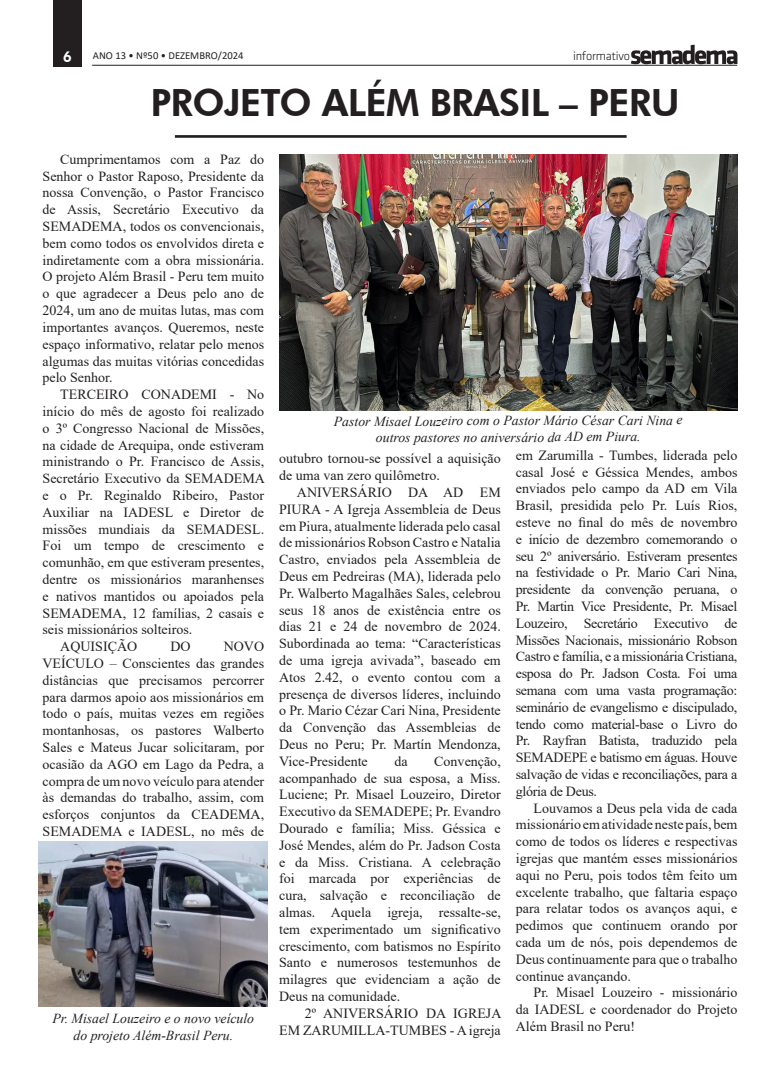
<style>
.page{position:relative;width:780px;height:1088px;background:#fff}
.page>*{position:absolute;margin:0;border:0;box-sizing:border-box;transform-origin:0 0}
.Normal_wrd_5{font:800 37.5px "Futura BT";letter-spacing:-.02em;color:#231f20}
.t1{font:800 15px "Futura BT";color:#fff}
.t2{font:14px/16.8px "Times New Roman";color:#231f20;text-align:justify}
.t3{font:italic 13.75px "Times New Roman";color:#231f20}
.t4{font:12.38px "Klavika Light OSF";letter-spacing:-.02em;color:#231f20}
.t5{font:10.62px "Calibri";color:#231f20}
</style>
<div class="page">
<div style="left:53px;top:0;width:29px;height:67px;background:#231f20"></div>
<svg style="left:631px;top:45px;width:106px;height:19px"></svg>
<hr style="left:92px;top:65px;width:645px;height:1px;background:#231f20">
<hr style="left:175px;top:135px;width:451px;height:3px;background:#231f20">
<img style="left:279px;top:154px;width:458px;height:256px">
<img style="left:39px;top:841px;width:229px;height:165px">
<p class="t1" style="left:63px;top:48px;width:11px">6</p>
<p class="t5" style="left:93px;top:48px;width:152px">ANO 13 • Nº50 • DEZEMBRO/2024</p>
<p class="t4" style="left:573px;top:49px;width:58px">informativo</p>
<p class="Normal_wrd_5" style="left:150px;top:80px;width:531px">PROJETO ALÉM BRASIL – PERU</p>
<p class="t2" style="left:43px;top:150px;width:223px;text-indent:18px">Cumprimentamos com a Paz do Senhor o Pastor Raposo, Presidente da nossa Convenção, o Pastor Francisco de Assis, Secretário Executivo da SEMADEMA, todos os convencionais, bem como todos os envolvidos direta e indiretamente com a obra missionária.<br>O projeto Além Brasil - Peru tem muito o que agradecer a Deus pelo ano de 2024, um ano de muitas lutas, mas com importantes avanços. Queremos, neste espaço informativo, relatar pelo menos algumas das muitas vitórias concedidas pelo Senhor.</p>
<p class="t2" style="left:43px;top:386px;width:224px;text-indent:18px">TERCEIRO CONADEMI - No início do mês de agosto foi realizado o 3º Congresso Nacional de Missões, na cidade de Arequipa, onde estiveram ministrando o Pr. Francisco de Assis, Secretário Executivo da SEMADEMA e o Pr. Reginaldo Ribeiro, Pastor Auxiliar na IADESL e Diretor de missões mundiais da SEMADESL.<br>Foi um tempo de crescimento e comunhão, em que estiveram presentes, dentre os missionários maranhenses e nativos mantidos ou apoiados pela SEMADEMA, 12 famílias, 2 casais e seis missionários solteiros.</p>
<p class="t2" style="left:60px;top:638px;width:78px">AQUISIÇÃO</p>
<p class="t2" style="left:170px;top:638px;width:22px">DO</p>
<p class="t3" style="left:334px;top:411px;width:350px">Pastor Misael Louzeiro com o Pastor Mário César Cari Nina e</p>
<p class="t3" style="left:376px;top:428px;width:266px">outros pastores no aniversário da AD em Piura.</p>
<p class="t2" style="left:516px;top:446px;width:223px">em Zarumilla - Tumbes, liderada pelo casal José e Géssica Mendes, ambos enviados pelo campo da AD em Vila Brasil, presidida pelo Pr. Luís Rios, esteve no final do mês de novembro e início de dezembro comemorando o seu 2º aniversário. Estiveram presentes na festividade o Pr. Mario Cari Nina, presidente da convenção peruana, o Pr. Martin Vice Presidente, Pr. Misael Louzeiro, Secretário Executivo de Missões Nacionais, missionário Robson Castro e família, e a missionária Cristiana, esposa do Pr. Jadson Costa. Foi uma semana com uma vasta programação: seminário de evangelismo e discipulado, tendo como material-base o Livro do Pr. Rayfran Batista, traduzido pela SEMADEPE e batismo em águas. Houve salvação de vidas e reconciliações, para a glória de Deus.</p>
<p class="t2" style="left:516px;top:799px;width:223px;text-indent:18px">Louvamos a Deus pela vida de cada missionário em atividade neste país, bem como de todos os líderes e respectivas igrejas que mantém esses missionários aqui no Peru, pois todos têm feito um excelente trabalho, que faltaria espaço para relatar todos os avanços aqui, e pedimos que continuem orando por cada um de nós, pois dependemos de Deus continuamente para que o trabalho continue avançando.</p>
<p class="t2" style="left:516px;top:984px;width:223px;text-indent:18px">Pr. Misael Louzeiro - missionário da IADESL e coordenador do Projeto Além Brasil no Peru!</p>
<p class="t2" style="left:279px;top:450px;width:223px">outubro tornou-se possível a aquisição de uma van zero quilômetro.</p>
<p class="t2" style="left:279px;top:483px;width:223px;text-indent:18px">ANIVERSÁRIO DA AD EM PIURA - A Igreja Assembleia de Deus em Piura, atualmente liderada pelo casal de missionários Robson Castro e Natalia Castro, enviados pela Assembleia de Deus em Pedreiras (MA), liderada pelo Pr. Walberto Magalhães Sales, celebrou seus 18 anos de existência entre os dias 21 e 24 de novembro de 2024.<br>Subordinada ao tema: “Características de uma igreja avivada”, baseado em Atos 2.42, o evento contou com a presença de diversos líderes, incluindo o Pr. Mario Cézar Cari Nina, Presidente da Convenção das Assembleias de Deus no Peru; Pr. Martín Mendonza, Vice-Presidente</p>
<p class="t2" style="left:43px;top:638px;width:223px;text-indent:181px">NOVO VEÍCULO – Conscientes das grandes distâncias que precisamos percorrer para darmos apoio aos missionários em todo o país, muitas vezes em regiões montanhosas, os pastores Walberto Sales e Mateus Jucar solicitaram, por ocasião da AGO em Lago da Pedra, a compra de um novo veículo para atender às demandas do trabalho, assim, com esforços conjuntos da CEADEMA, SEMADEMA e IADESL, no mês de</p>
<p class="t2" style="left:394px;top:752px;width:15px">da</p>
<p class="t2" style="left:279px;top:752px;width:223px;text-indent:155px">Convenção, acompanhado de sua esposa, a Miss.<br>Luciene; Pr. Misael Louzeiro, Diretor Executivo da SEMADEPE; Pr. Evandro Dourado e família; Miss. Géssica e José Mendes, além do Pr. Jadson Costa e da Miss. Cristiana. A celebração foi marcada por experiências de cura, salvação e reconciliação de almas. Aquela igreja, ressalte-se, tem experimentado um significativo crescimento, com batismos no Espírito Santo e numerosos testemunhos de milagres que evidenciam a ação de Deus na comunidade.</p>
<p class="t2" style="left:279px;top:1004px;width:224px;text-align:right">2º ANIVERSÁRIO DA IGREJA<br>EM ZARUMILLA-TUMBES - A igreja</p>
<p class="t3" style="left:53px;top:1009px;width:203px">Pr. Misael Louzeiro e o novo veículo</p>
<p class="t3" style="left:73px;top:1025px;width:161px">do projeto Além-Brasil Peru.</p>
</div>
